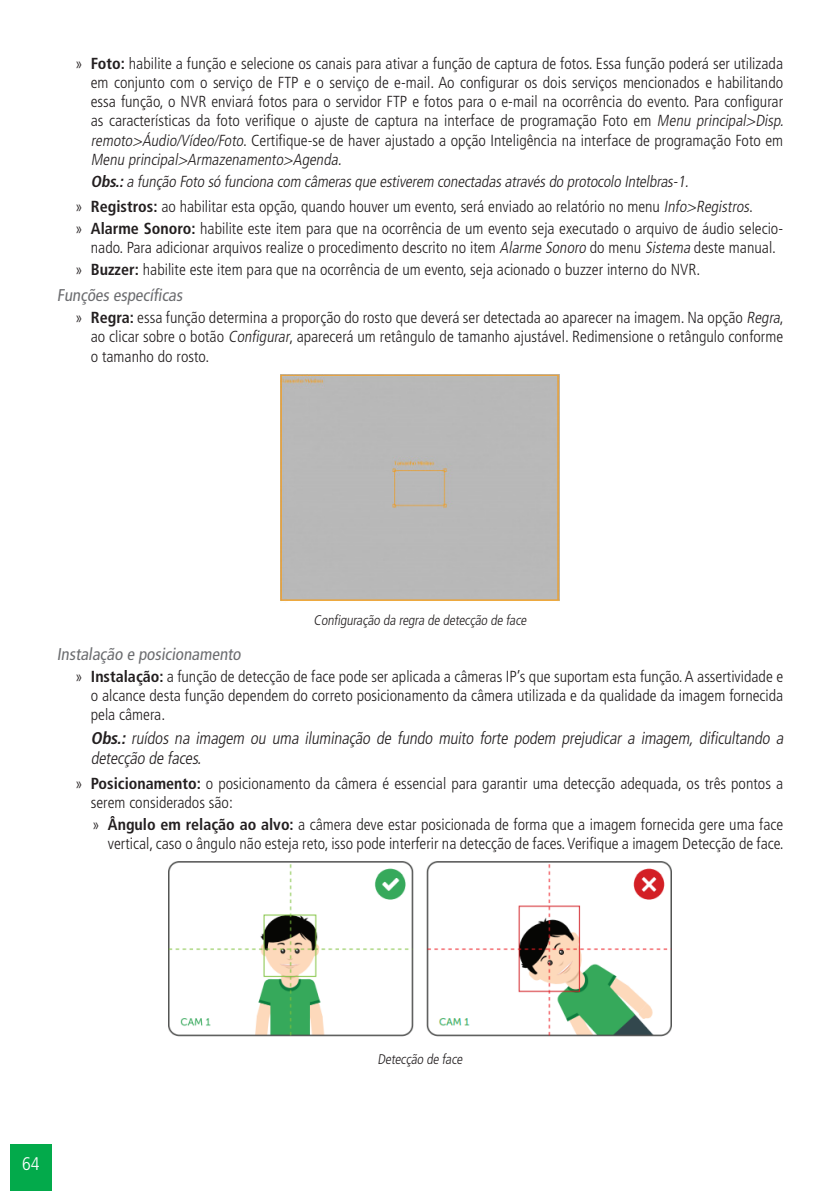
<style>
.page{position:relative;width:840px;height:1191px;background:#fff}
.page>*{position:absolute;margin:0;border:0;box-sizing:border-box;transform-origin:0 0}
.t1{font:300 condensed 18.2px "Frutiger LT Std";color:#fff}
._0__Corpo_de_texto{font:italic 300 condensed 17px/20.4px "Frutiger LT Std";color:#231f20}
._4__Titulo_4{font:condensed 17px "Frutiger LT Std";color:#6c6d70}
.t2{font:300 condensed 16px/19.2px "Frutiger LT Std";color:#231f20}
._0__Corpo_de_texto-2{font:italic 300 condensed 16px "Frutiger LT Std";color:#231f20}
._7__Legenda{font:300 condensed 14px "Frutiger LT Std";color:#231f20}
.s1{font-weight:700}
.s2{font-style:italic}
</style>
<div class="page">
<div style="left:10px;top:1144px;width:42px;height:47px;background:#03aa4b"></div>
<div style="left:281px;top:375px;width:277px;height:228px;background:#b8b8b8"></div>
<img style="left:168px;top:861px;width:503px;height:176px">
<p class="t2" style="left:91px;top:54px;width:697px;text-indent:-16px">» <span class="s1">Foto:</span> habilite a função e selecione os canais para ativar a função de captura de fotos. Essa função poderá ser utilizada em conjunto com o serviço de FTP e o serviço de e-mail. Ao configurar os dois serviços mencionados e habilitando essa função, o NVR enviará fotos para o servidor FTP e fotos para o e-mail na ocorrência do evento. Para configurar as características da foto verifique o ajuste de captura na interface de programação Foto em <span class="s2">Menu principal&gt;Disp. remoto&gt;Áudio/Vídeo/Foto</span>. Certifique-se de haver ajustado a opção Inteligência na interface de programação Foto em <span class="s2">Menu principal&gt;Armazenamento&gt;Agenda.</span></p>
<p class="_0__Corpo_de_texto-2" style="left:91px;top:172px;width:602px"><span class="s1">Obs.:</span>a função Foto só funciona com câmerasque estiverem conectadasatravésdo protocolo Intelbras-1.</p>
<p class="t2" style="left:75px;top:197px;width:679px">» <span class="s1">Registros:</span> ao habilitar esta opção, quando houver um evento, será enviado ao relatório no menu <span class="s2">Info&gt;Registros</span>.</p>
<p class="t2" style="left:75px;top:219px;width:709px;text-align:center">» <span class="s1">Alarme Sonoro:</span> habilite este item para que na ocorrência de um evento seja executado o arquivo de áudio selecio&shy;nado. Para adicionar arquivos realize o procedimento descrito no item <span class="s2">Alarme Sonoro</span> do menu <span class="s2">Sistema</span> deste manual.</p>
<p class="t2" style="left:75px;top:260px;width:626px">» <span class="s1">Buzzer:</span> habilite este item para que na ocorrência de um evento, seja acionado o buzzer interno do NVR.</p>
<p class="_4__Titulo_4" style="left:57px;top:285px;width:130px">Funções específicas</p>
<p class="t2" style="left:91px;top:308px;width:694px;text-align:justify;text-indent:-16px">» <span class="s1">Regra:</span> essa função determina a proporção do rosto que deverá ser detectada ao aparecer na imagem. Na opção <span class="s2">Regra</span>, ao clicar sobre o botão <span class="s2">Configurar</span>, aparecerá um retângulo de tamanho ajustável. Redimensione o retângulo conforme o tamanho do rosto.</p>
<p class="_7__Legenda" style="left:313px;top:612px;width:216px">Configuração da regra de detecção de face</p>
<p class="_4__Titulo_4" style="left:57px;top:644px;width:188px">Instalação e posicionamento</p>
<p class="t2" style="left:91px;top:667px;width:693px;text-align:justify;text-indent:-16px">» <span class="s1">Instalação:</span> a função de detecção de face pode ser aplicada a câmeras IP’s que suportam esta função. A assertividade e o alcance desta função dependem do correto posicionamento da câmera utilizada e da qualidade da imagem fornecida pela câmera.</p>
<p class="_0__Corpo_de_texto" style="left:91px;top:728px;width:696px"><span class="s1">Obs.:</span> ruídos na imagem ou uma iluminação de fundo muito forte podem prejudicar a imagem, dificultando a detecção de faces.</p>
<p class="t2" style="left:91px;top:774px;width:693px;text-indent:-16px">» <span class="s1">Posicionamento:</span> o posicionamento da câmera é essencial para garantir uma detecção adequada, os três pontos a serem considerados são:</p>
<p class="t2" style="left:92px;top:815px;width:692px;text-align:right">» <span class="s1">Ângulo em relação ao alvo:</span> a câmera deve estar posicionada de forma que a imagem fornecida gere uma face vertical, caso o ângulo não esteja reto, isso pode interferir na detecção de faces. Verifique a imagem Detecção de face.</p>
<p class="t1" style="left:22px;top:1153px;width:19px">64</p>
<p class="_7__Legenda" style="left:377px;top:1051px;width:89px">Detecção de face</p>
</div>
